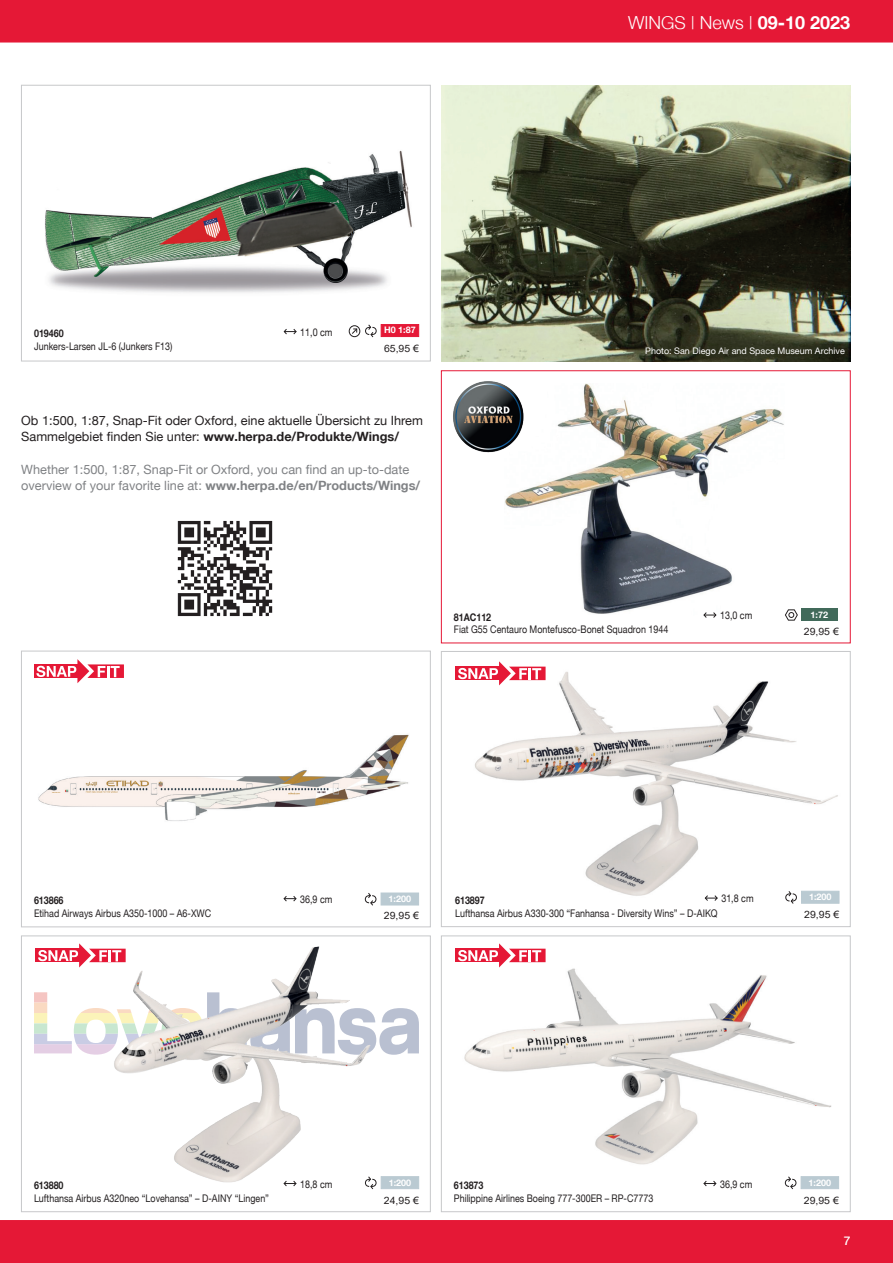
<style>
.page{position:relative;width:893px;height:1263px;background:#fff}
.page>*{position:absolute;margin:0;border:0;box-sizing:border-box;transform-origin:0 0}
.t1{font:300 18px "Helvetica Neue";color:#fff}
.t2{font:700 18px "Helvetica Neue";color:#fff}
.Fliesstext{font:12.75px/16.2px "Helvetica Neue";color:#808285}
.Fliesstext-2{font:12.75px/16.2px "Helvetica Neue";color:#231f20}
.t3{font:500 12px "Helvetica Neue";color:#fff}
.Artiklenummer{font:10.5px "Helvetica Neue";color:#231f20;scale:.85 1}
.Artiklenummer-2{font:700 10.5px "Helvetica Neue";letter-spacing:-.005em;color:#231f20;scale:.85 1}
.Preis_Farbe{font:10.05px "Arial";color:#231f20;scale:1.04 1}
.Headline_3{font:9px "Helvetica Neue";color:#fff}
.Dokumententitel{font:700 9px "Helvetica Neue";color:#fff}
.s1{font-weight:700}
</style>
<div class="page">
<div style="left:21px;top:936px;width:410px;height:276px;background:#fff;border:1px solid #c7c8ca"></div>
<svg style="left:34px;top:992px;width:385px;height:63px"></svg>
<img style="left:50px;top:936px;width:326px;height:247px">
<div style="left:0;top:1220px;width:893px;height:43px;background:#e51836"></div>
<div style="left:0;top:0;width:893px;height:43px;background:#e51836"></div>
<img style="left:45px;top:150px;width:375px;height:177px">
<div style="left:21px;top:85px;width:410px;height:276px;border:1px solid #c7c8ca"></div>
<img style="left:504px;top:383px;width:280px;height:231px">
<img style="left:38px;top:734px;width:371px;height:87px">
<div style="left:21px;top:651px;width:410px;height:276px;border:1px solid #c7c8ca"></div>
<svg style="left:283px;top:896px;width:14px;height:6px"></svg>
<svg style="left:365px;top:324px;width:12px;height:14px"></svg>
<img style="left:455px;top:666px;width:385px;height:238px">
<div style="left:441px;top:651px;width:409px;height:276px;border:1px solid #c7c8ca"></div>
<div style="left:381px;top:324px;width:38px;height:13px;background:#e51836;border:1px solid #e51836"></div>
<svg style="left:283px;top:329px;width:14px;height:6px"></svg>
<svg style="left:703px;top:611px;width:14px;height:7px"></svg>
<svg style="left:365px;top:1176px;width:12px;height:14px"></svg>
<svg style="left:283px;top:1180px;width:14px;height:7px"></svg>
<div style="left:381px;top:1176px;width:38px;height:13px;background:#bacad2"></div>
<img style="left:441px;top:85px;width:409px;height:276px">
<div style="left:34px;top:664px;width:46px;height:14px;background:#e51836"></div>
<svg style="left:36px;top:659px;width:88px;height:24px"></svg>
<svg style="left:785px;top:890px;width:12px;height:14px"></svg>
<svg style="left:704px;top:894px;width:14px;height:7px"></svg>
<div style="left:801px;top:891px;width:38px;height:13px;background:#bacad2;border:1px solid #bacad2"></div>
<img style="left:440px;top:374px;width:91px;height:86px">
<div style="left:36px;top:949px;width:46px;height:13px;background:#e51836"></div>
<svg style="left:38px;top:943px;width:88px;height:24px"></svg>
<div style="left:456px;top:667px;width:46px;height:13px;background:#e51836"></div>
<svg style="left:458px;top:661px;width:88px;height:24px"></svg>
<div style="left:801px;top:608px;width:37px;height:12px;background:#416a5a"></div>
<svg style="left:785px;top:609px;width:13px;height:12px"></svg>
<div style="left:349px;top:325px;width:11px;height:12px;border:1px solid #231f20;border-radius:50%"></div>
<svg style="left:351px;top:328px;width:7px;height:7px"></svg>
<img style="left:455px;top:948px;width:384px;height:242px">
<div style="left:441px;top:936px;width:409px;height:276px;border:1px solid #c7c8ca"></div>
<svg style="left:785px;top:1176px;width:12px;height:14px"></svg>
<svg style="left:703px;top:1180px;width:14px;height:7px"></svg>
<div style="left:801px;top:1176px;width:38px;height:13px;background:#bacad2"></div>
<div style="left:456px;top:949px;width:46px;height:13px;background:#e51836"></div>
<svg style="left:458px;top:943px;width:88px;height:24px"></svg>
<svg style="left:365px;top:893px;width:12px;height:13px"></svg>
<div style="left:381px;top:893px;width:38px;height:12px;background:#bacad2"></div>
<img style="left:177px;top:520px;width:96px;height:97px">
<h1 class="t2" style="left:768px;top:10px;width:39px">3 04</h1>
<h1 class="t1" style="left:628px;top:12px;width:224px">WINGS | News | <span class="s1">09-10 2023</span></h1>
<p class="Artiklenummer-2" style="left:34px;top:327px;width:36px">019460</p>
<p class="Artiklenummer" style="left:34px;top:340px;width:164px">Junkers-Larsen JL-6 (Junkers F13)</p>
<p class="Artiklenummer" style="left:300px;top:326px;width:39px">11,0 cm</p>
<p class="Dokumententitel" style="left:384px;top:324px;width:33px">H0 1:87</p>
<p class="Preis_Farbe" style="left:384px;top:341px;width:35px">65,95 €</p>
<p class="Fliesstext-2" style="left:21px;top:413px;width:403px">Ob 1:500, 1:87, Snap-Fit oder Oxford, eine aktuelle Übersicht zu Ihrem<br>Sammelgebiet finden Sie unter: <span class="s1">www.herpa.de/Produkte/Wings/</span></p>
<p class="Fliesstext" style="left:21px;top:462px;width:401px">Whether 1:500, 1:87, Snap-Fit or Oxford, you can find an up-to-date overview of your favorite line at: <span class="s1">www.herpa.de/en/Products/Wings/</span></p>
<p class="Headline_3" style="left:645px;top:346px;width:201px">Photo: San Diego Air and Space Museum Archive</p>
<p class="Artiklenummer-2" style="left:454px;top:611px;width:45px">81AC112</p>
<p class="Artiklenummer" style="left:454px;top:623px;width:254px">Fiat G55 Centauro Montefusco-Bonet Squadron 1944</p>
<p class="Artiklenummer" style="left:720px;top:609px;width:39px">13,0 cm</p>
<p class="Dokumententitel" style="left:810px;top:609px;width:19px">1:72</p>
<p class="Preis_Farbe" style="left:804px;top:625px;width:35px">29,95 €</p>
<p class="Artiklenummer-2" style="left:34px;top:894px;width:36px">613866</p>
<p class="Artiklenummer" style="left:34px;top:907px;width:210px">Etihad Airways Airbus A350-1000 – A6-XWC</p>
<p class="Artiklenummer" style="left:300px;top:893px;width:39px">36,9 cm</p>
<p class="Dokumententitel" style="left:389px;top:893px;width:24px">1:200</p>
<p class="Preis_Farbe" style="left:384px;top:908px;width:35px">29,95 €</p>
<p class="Artiklenummer" style="left:721px;top:892px;width:39px">31,8 cm</p>
<p class="Dokumententitel" style="left:809px;top:891px;width:24px">1:200</p>
<p class="Artiklenummer-2" style="left:455px;top:894px;width:36px">613897</p>
<p class="Artiklenummer" style="left:455px;top:906px;width:310px">Lufthansa Airbus A330-300 “Fanhansa - Diversity Wins” – D-AIKQ</p>
<p class="Preis_Farbe" style="left:804px;top:908px;width:35px">29,95 €</p>
<p class="Artiklenummer-2" style="left:34px;top:1179px;width:36px">613880</p>
<p class="Artiklenummer" style="left:34px;top:1192px;width:278px">Lufthansa Airbus A320neo “Lovehansa” – D-AINY “Lingen”</p>
<p class="Artiklenummer" style="left:300px;top:1178px;width:39px">18,8 cm</p>
<p class="Dokumententitel" style="left:389px;top:1177px;width:24px">1:200</p>
<p class="Preis_Farbe" style="left:384px;top:1193px;width:35px">24,95 €</p>
<p class="Artiklenummer-2" style="left:454px;top:1179px;width:36px">613873</p>
<p class="Artiklenummer" style="left:454px;top:1192px;width:236px">Philippine Airlines Boeing 777-300ER – RP-C7773</p>
<p class="Artiklenummer" style="left:720px;top:1178px;width:39px">36,9 cm</p>
<p class="Dokumententitel" style="left:809px;top:1177px;width:24px">1:200</p>
<p class="Preis_Farbe" style="left:804px;top:1193px;width:35px">29,95 €</p>
<p class="t3" style="left:844px;top:1233px;width:8px">7</p>
</div>
